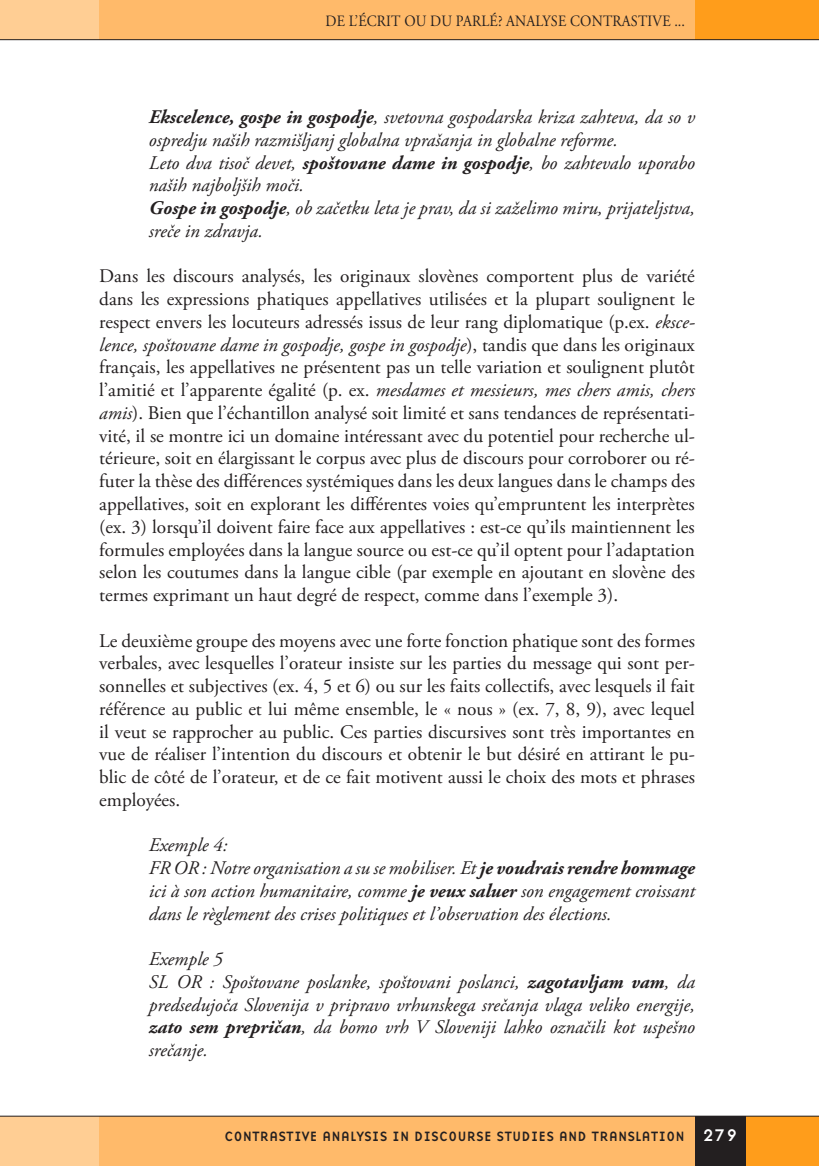
<style>
.page{position:relative;width:819px;height:1166px;background:#fff}
.page>*{position:absolute;margin:0;border:0;box-sizing:border-box;transform-origin:0 0}
.t1{font:19.25px/22.8px "Adobe Garamond Pro";color:#231f20;text-align:justify}
.t2{font:italic 19.25px/22.8px "Adobe Garamond Pro";color:#231f20}
.t3{font:17.5px "Base Nine";color:#fff}
.t4{font:15.75px "Adobe Garamond Pro";letter-spacing:.015em;color:#231f20;scale:.9 1}
.t5{font:14px "Base Nine";color:#231f20}
.s1{font-weight:700}
.s2{font-style:italic}
</style>
<div class="page">
<div style="left:99px;top:0;width:596px;height:40px;background:#ffba6a"></div>
<div style="left:74px;top:1116px;width:620px;height:50px;background:#ffba6a"></div>
<div style="left:0;top:1116px;width:99px;height:50px;background:#ffce94"></div>
<div style="left:0;top:0;width:99px;height:40px;background:#ffce94"></div>
<div style="left:745px;top:1116px;width:73px;height:50px;background:#ff9d1b"></div>
<div style="left:694px;top:1116px;width:51px;height:50px;background:#231f20"></div>
<div style="left:694px;top:0;width:124px;height:40px;background:#ff9d1b"></div>
<hr style="left:0;top:39px;width:818px;height:1px;background:#231f20">
<hr style="left:0;top:1116px;width:818px;height:1px;background:#231f20">
<p class="t4" style="left:325px;top:11px;width:401px">DE L’ÉCRIT OU DU PARLÉ? ANALYSE CONTRASTIVE ...</p>
<p class="t2" style="left:149px;top:106px;width:547px"><span class="s1">Ekscelence, gospe in gospodje</span>, svetovna gospodarska kriza zahteva, da so v ospredju naših razmišljanj globalna vprašanja in globalne reforme.<br>Leto dva tisoč devet, <span class="s1">spoštovane dame in gospodje</span>, bo zahtevalo uporabo naših najboljših moči.<br><span class="s1">Gospe in gospodje</span>, ob začetku leta je prav, da si zaželimo miru, prijateljstva, sreče in zdravja.</p>
<p class="t1" style="left:99px;top:266px;width:597px">Dans les discours analysés, les originaux slovènes comportent plus de variété dans les expressions phatiques appellatives utilisées et la plupart soulignent le respect envers les locuteurs adressés issus de leur rang diplomatique (p.ex. <span class="s2">eksce&shy;lence, spoštovane dame in gospodje, gospe in gospodje</span>), tandis que dans les originaux français, les appellatives ne présentent pas un telle variation et soulignent plutôt l’amitié et l’apparente égalité (p. ex. <span class="s2">mesdames et messieurs, mes chers amis, chers amis</span>). Bien que l’échantillon analysé soit limité et sans tendances de représentati&shy;vité, il se montre ici un domaine intéressant avec du potentiel pour recherche ul&shy;térieure, soit en élargissant le corpus avec plus de discours pour corroborer ou ré&shy;futer la thèse des différences systémiques dans les deux langues dans le champs des appellatives, soit en explorant les différentes voies qu’empruntent les interprètes (ex. 3) lorsqu’il doivent faire face aux appellatives : est-ce qu’ils maintiennent les formules employées dans la langue source ou est-ce qu’il optent pour l’adaptation selon les coutumes dans la langue cible (par exemple en ajoutant en slovène des termes exprimant un haut degré de respect, comme dans l’exemple 3).</p>
<p class="t1" style="left:99px;top:630px;width:597px">Le deuxième groupe des moyens avec une forte fonction phatique sont des formes verbales, avec lesquelles l’orateur insiste sur les parties du message qui sont per&shy;sonnelles et subjectives (ex. 4, 5 et 6) ou sur les faits collectifs, avec lesquels il fait référence au public et lui même ensemble, le « nous » (ex. 7, 8, 9), avec lequel il veut se rapprocher au public. Ces parties discursives sont très importantes en vue de réaliser l’intention du discours et obtenir le but désiré en attirant le pu&shy;blic de côté de l’orateur, et de ce fait motivent aussi le choix des mots et phrases employées.</p>
<p class="t2" style="left:149px;top:834px;width:547px">Exemple 4:<br>FR OR : Notre organisation a su se mobiliser. Et <span class="s1">je voudrais rendre hommage </span>ici à son action humanitaire, comme <span class="s1">je veux saluer</span> son engagement croissant dans le règlement des crises politiques et l’observation des élections.</p>
<p class="t2" style="left:149px;top:948px;width:547px">Exemple 5<br>SL OR : Spoštovane poslanke, spoštovani poslanci, <span class="s1">zagotavljam vam</span>, da predsedujoča Slovenija v pripravo vrhunskega srečanja vlaga veliko energije, <span class="s1">zato sem prepričan</span>, da bomo vrh V Sloveniji lahko označili kot uspešno srečanje.</p>
<p class="t5" style="left:224px;top:1126px;width:462px">CONTRASTIVE ANALYSIS IN DISCOURSE STUDIES AND TRANSLATION</p>
<p class="t3" style="left:702px;top:1123px;width:37px">279</p>
</div>
